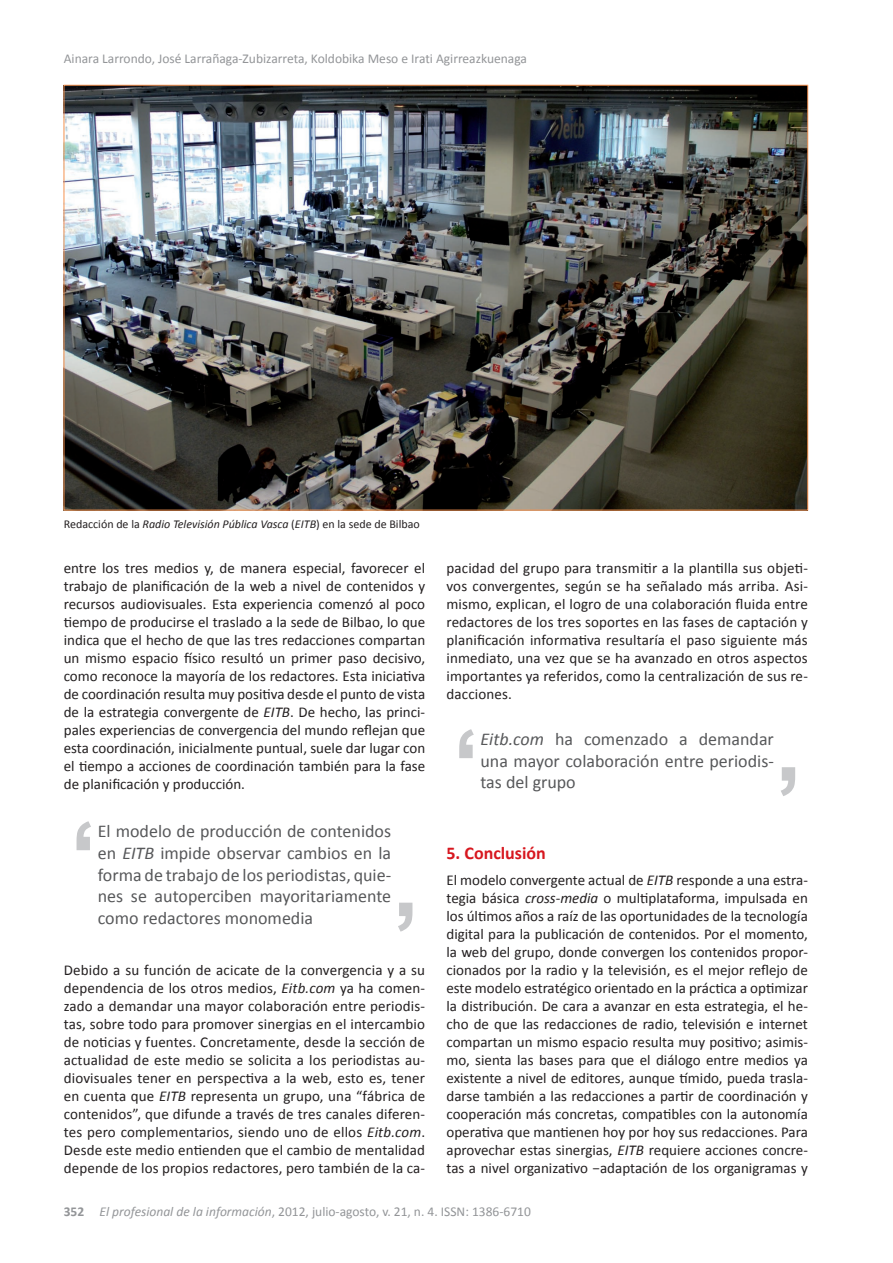
<style>
.page{position:relative;width:893px;height:1263px;background:#fff}
.page>*{position:absolute;margin:0;border:0;box-sizing:border-box;transform-origin:0 0}
.t1{font:18px/21.6px "Calibri";color:#57585a;text-align:justify}
.t2{font:700 18px "Calibri";color:#d7171f}
.t3{font:15px/18px "Calibri";color:#231f20;text-align:justify}
.t4{font:13.5px "Calibri";color:#939598}
.t5{font:12px "Calibri";color:#231f20}
.s1{font-style:italic}
.s2{font-weight:700}
</style>
<div class="page">
<svg style="left:398px;top:903px;width:14px;height:29px"></svg>
<svg style="left:77px;top:821px;width:14px;height:29px"></svg>
<svg style="left:781px;top:767px;width:14px;height:29px"></svg>
<svg style="left:459px;top:729px;width:15px;height:29px"></svg>
<img style="left:66px;top:87px;width:740px;height:421px">
<p class="t4" style="left:64px;top:50px;width:465px">Ainara Larrondo, José Larrañaga-Zubizarreta, Koldobika Meso e Irati Agirreazkuenaga</p>
<p class="t5" style="left:64px;top:516px;width:357px">Redacción de la <span class="s1">Radio Televisión Pública Vasca</span> (<span class="s1">EITB</span>) en la sede de Bilbao</p>
<p class="t3" style="left:64px;top:559px;width:363px">entre los tres medios y, de manera especial, favorecer el trabajo de planificación de la web a nivel de contenidos y recursos audiovisuales. Esta experiencia comenzó al poco tiempo de producirse el traslado a la sede de Bilbao, lo que indica que el hecho de que las tres redacciones compartan un mismo espacio físico resultó un primer paso decisivo, como reconoce la mayoría de los redactores. Esta iniciativa de coordinación resulta muy positiva desde el punto de vista de la estrategia convergente de <span class="s1">EITB</span>. De hecho, las princi&shy;pales experiencias de convergencia del mundo reflejan que esta coordinación, inicialmente puntual, suele dar lugar con el tiempo a acciones de coordinación también para la fase de planificación y producción.</p>
<p class="t3" style="left:446px;top:559px;width:363px">pacidad del grupo para transmitir a la plantilla sus objeti&shy;vos convergentes, según se ha señalado más arriba. Asi&shy;mismo, explican, el logro de una colaboración fluida entre redactores de los tres soportes en las fases de captación y planificación informativa resultaría el paso siguiente más inmediato, una vez que se ha avanzado en otros aspectos importantes ya referidos, como la centralización de sus re&shy;dacciones.</p>
<p class="t1" style="left:98px;top:821px;width:295px">El modelo de producción de contenidos en <span class="s1">EITB</span> impide observar cambios en la forma de trabajo de los periodistas, quie&shy;nes se autoperciben mayoritariamente como redactores monomedia</p>
<p class="t1" style="left:480px;top:728px;width:295px"><span class="s1">Eitb.com</span> ha comenzado a demandar una mayor colaboración entre periodis&shy;tas del grupo</p>
<p class="t2" style="left:446px;top:841px;width:101px">5. Conclusión</p>
<p class="t3" style="left:446px;top:871px;width:363px">El modelo convergente actual de <span class="s1">EITB</span> responde a una estra&shy;tegia básica <span class="s1">cross-media</span> o multiplataforma, impulsada en los últimos años a raíz de las oportunidades de la tecnología digital para la publicación de contenidos. Por el momento, la web del grupo, donde convergen los contenidos propor&shy;cionados por la radio y la televisión, es el mejor reflejo de este modelo estratégico orientado en la práctica a optimizar la distribución. De cara a avanzar en esta estrategia, el he&shy;cho de que las redacciones de radio, televisión e internet compartan un mismo espacio resulta muy positivo; asimis&shy;mo, sienta las bases para que el diálogo entre medios ya existente a nivel de editores, aunque tímido, pueda trasla&shy;darse también a las redacciones a partir de coordinación y cooperación más concretas, compatibles con la autonomía operativa que mantienen hoy por hoy sus redacciones. Para aprovechar estas sinergias, <span class="s1">EITB</span> requiere acciones concre&shy;tas a nivel organizativo −adaptación de los organigramas y</p>
<p class="t3" style="left:64px;top:961px;width:363px">Debido a su función de acicate de la convergencia y a su dependencia de los otros medios, <span class="s1">Eitb.com</span> ya ha comen&shy;zado a demandar una mayor colaboración entre periodis&shy;tas, sobre todo para promover sinergias en el intercambio de noticias y fuentes. Concretamente, desde la sección de actualidad de este medio se solicita a los periodistas au&shy;diovisuales tener en perspectiva a la web, esto es, tener en cuenta que <span class="s1">EITB</span> representa un grupo, una “fábrica de contenidos”, que difunde a través de tres canales diferen&shy;tes pero complementarios, siendo uno de ellos <span class="s1">Eitb.com</span>.<br>Desde este medio entienden que el cambio de mentalidad depende de los propios redactores, pero también de la ca-</p>
<p class="t4" style="left:64px;top:1203px;width:469px"><span class="s2">352</span> <span class="s1">El profesional de la información</span>, 2012, julio-agosto, v. 21, n. 4. ISSN: 1386-6710</p>
</div>
